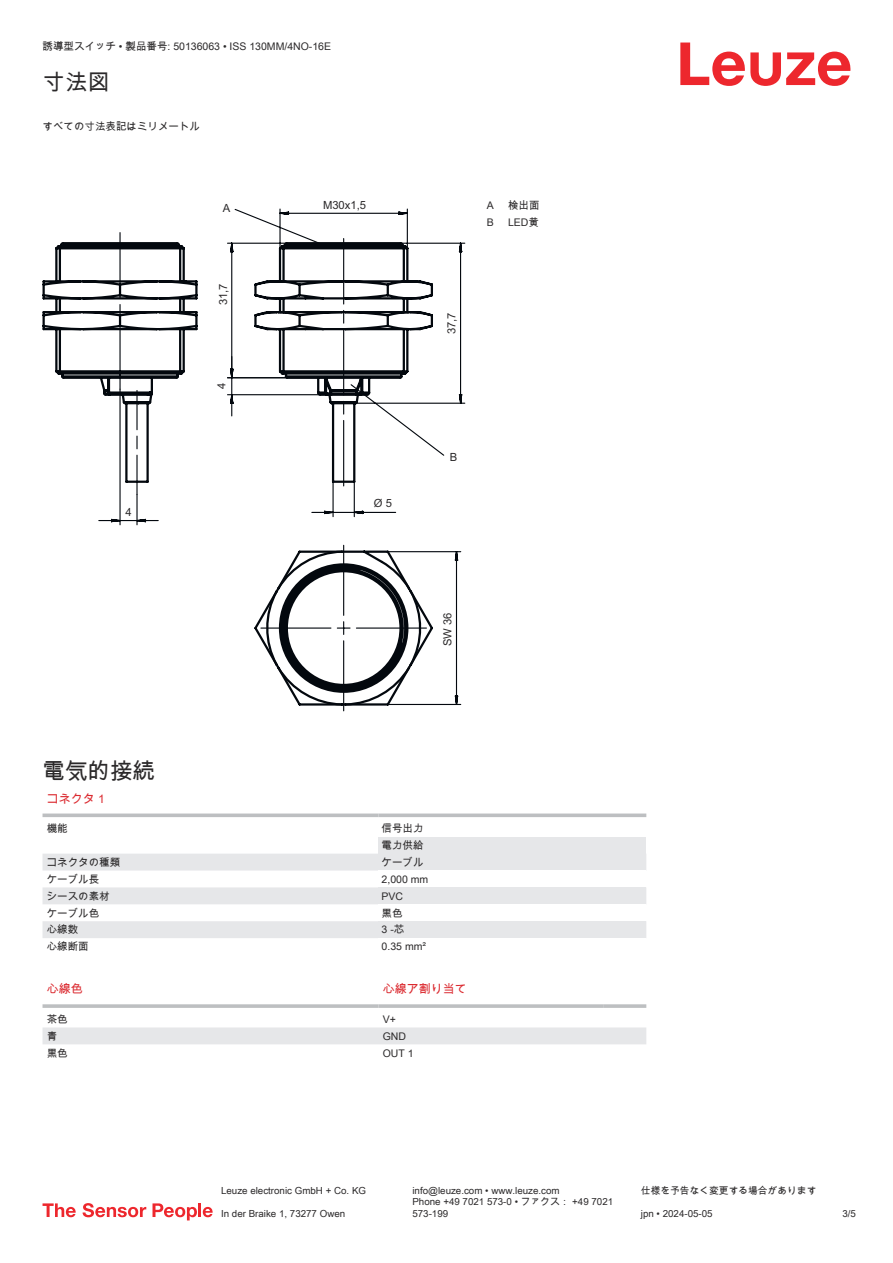
<style>
.page{position:relative;width:893px;height:1263px;background:#fff}
.page>*{position:absolute;margin:0;border:0;box-sizing:border-box;transform-origin:0 0}
.t1{font:22.5px "Arial Unicode MS";color:#2b292a}
.t2{font:12px "Arial Unicode MS";color:#db2a30}
.t3{font:11.25px "Arial";color:#2b292a}
.t4{font:10.5px/17px "Arial Unicode MS";color:#2b292a}
.t5{font:9.75px/11.7px "Arial Unicode MS";color:#2b292a}
</style>
<div class="page">
<svg style="left:680px;top:43px;width:170px;height:43px"></svg>
<svg style="left:43px;top:854px;width:335px;height:84px;fill:#e6e7e9"></svg>
<svg style="left:43px;top:813px;width:335px;height:4px"></svg>
<svg style="left:378px;top:813px;width:268px;height:4px"></svg>
<div style="left:378px;top:837px;width:268px;height:17px;background:#e6e7e9"></div>
<div style="left:378px;top:854px;width:268px;height:16px;background:#e6e7e9"></div>
<div style="left:378px;top:887px;width:268px;height:17px;background:#e6e7e9"></div>
<div style="left:378px;top:921px;width:268px;height:17px;background:#e6e7e9"></div>
<div style="left:43px;top:1027px;width:603px;height:17px;background:#e6e7e9"></div>
<svg style="left:43px;top:1004px;width:335px;height:4px"></svg>
<svg style="left:378px;top:1004px;width:226px;height:4px"></svg>
<svg style="left:604px;top:1004px;width:42px;height:4px"></svg>
<svg style="left:43px;top:1203px;width:33px;height:14px"></svg>
<svg style="left:83px;top:1203px;width:63px;height:14px"></svg>
<svg style="left:153px;top:1203px;width:44px;height:17px"></svg>
<hr style="left:198px;top:1203px;width:3px;height:14px;background:#ed272d">
<svg style="left:203px;top:1207px;width:10px;height:10px"></svg>
<svg style="left:43px;top:242px;width:55px;height:137px"></svg>
<svg style="left:98px;top:208px;width:367px;height:497px"></svg>
<svg style="left:119px;top:231px;width:309px;height:480px"></svg>
<p class="t4" style="left:43px;top:38px;width:290px">誘導型スイッチ • 製品番号: 50136063 • ISS 130MM/4NO-16E</p>
<h1 class="t1" style="left:43px;top:66px;width:69px">寸法図</h1>
<p class="t4" style="left:43px;top:118px;width:159px">すべての寸法表記はミリメートル</p>
<p class="t3" style="left:223px;top:203px;width:9px">A</p>
<p class="t3" style="left:219px;top:305px;width:23px;rotate:-90deg">31,7</p>
<p class="t3" style="left:217px;top:389px;width:8px;rotate:-90deg">4</p>
<p class="t3" style="left:323px;top:201px;width:45px">M30x1,5</p>
<p class="t3" style="left:125px;top:508px;width:8px">4</p>
<p class="t3" style="left:374px;top:498px;width:20px">Ø 5</p>
<p class="t4" style="left:487px;top:197px;width:9px">A</p>
<p class="t4" style="left:508px;top:197px;width:33px">検出面</p>
<p class="t4" style="left:487px;top:214px;width:9px">B</p>
<p class="t4" style="left:508px;top:214px;width:32px">LED黄</p>
<p class="t3" style="left:447px;top:334px;width:23px;rotate:-90deg">37,7</p>
<p class="t3" style="left:450px;top:452px;width:9px">B</p>
<p class="t3" style="left:443px;top:646px;width:35px;rotate:-90deg">SW 36</p>
<h1 class="t1" style="left:43px;top:755px;width:114px">電気的接続</h1>
<p class="t2" style="left:47px;top:790px;width:60px">コネクタ 1</p>
<p class="t4" style="left:47px;top:820px;width:22px">機能</p>
<p class="t4" style="left:382px;top:820px;width:43px">信号出力電力供給</p>
<p class="t4" style="left:47px;top:853px;width:75px">コネクタの種類</p>
<p class="t4" style="left:382px;top:853px;width:43px">ケーブル</p>
<p class="t4" style="left:47px;top:870px;width:54px">ケーブル長</p>
<p class="t4" style="left:382px;top:870px;width:48px">2,000 mm</p>
<p class="t4" style="left:47px;top:887px;width:64px">シースの素材</p>
<p class="t4" style="left:382px;top:887px;width:23px">PVC</p>
<p class="t4" style="left:47px;top:904px;width:54px">ケーブル色</p>
<p class="t4" style="left:382px;top:904px;width:22px">黒色</p>
<p class="t4" style="left:47px;top:921px;width:33px">心線数</p>
<p class="t4" style="left:382px;top:921px;width:24px">3 -芯</p>
<p class="t4" style="left:47px;top:938px;width:43px">心線断面</p>
<p class="t4" style="left:382px;top:938px;width:46px">0.35 mm²</p>
<p class="t2" style="left:47px;top:980px;width:37px">心線色</p>
<p class="t2" style="left:383px;top:980px;width:85px">心線ア割り当て</p>
<p class="t4" style="left:47px;top:1010px;width:22px">茶色</p>
<p class="t4" style="left:383px;top:1010px;width:15px">V+</p>
<p class="t4" style="left:47px;top:1027px;width:12px">青</p>
<p class="t4" style="left:383px;top:1027px;width:25px">GND</p>
<p class="t4" style="left:47px;top:1044px;width:22px">黒色</p>
<p class="t4" style="left:383px;top:1044px;width:32px">OUT 1</p>
<p class="t5" style="left:221px;top:1184px;width:146px">Leuze electronic GmbH + Co. KG</p>
<p class="t5" style="left:412px;top:1184px;width:149px">info@leuze.com • www.leuze.com</p>
<p class="t5" style="left:641px;top:1184px;width:177px">仕様を予告なく変更する場合があります</p>
<p class="t5" style="left:221px;top:1207px;width:126px">In der Braike 1, 73277 Owen</p>
<p class="t5" style="left:412px;top:1196px;width:202px">Phone +49 7021 573-0 • ファクス： +49 7021<br>573-199</p>
<p class="t5" style="left:641px;top:1207px;width:73px">jpn • 2024-05-05</p>
<p class="t5" style="left:842px;top:1207px;width:15px">3/5</p>
</div>
